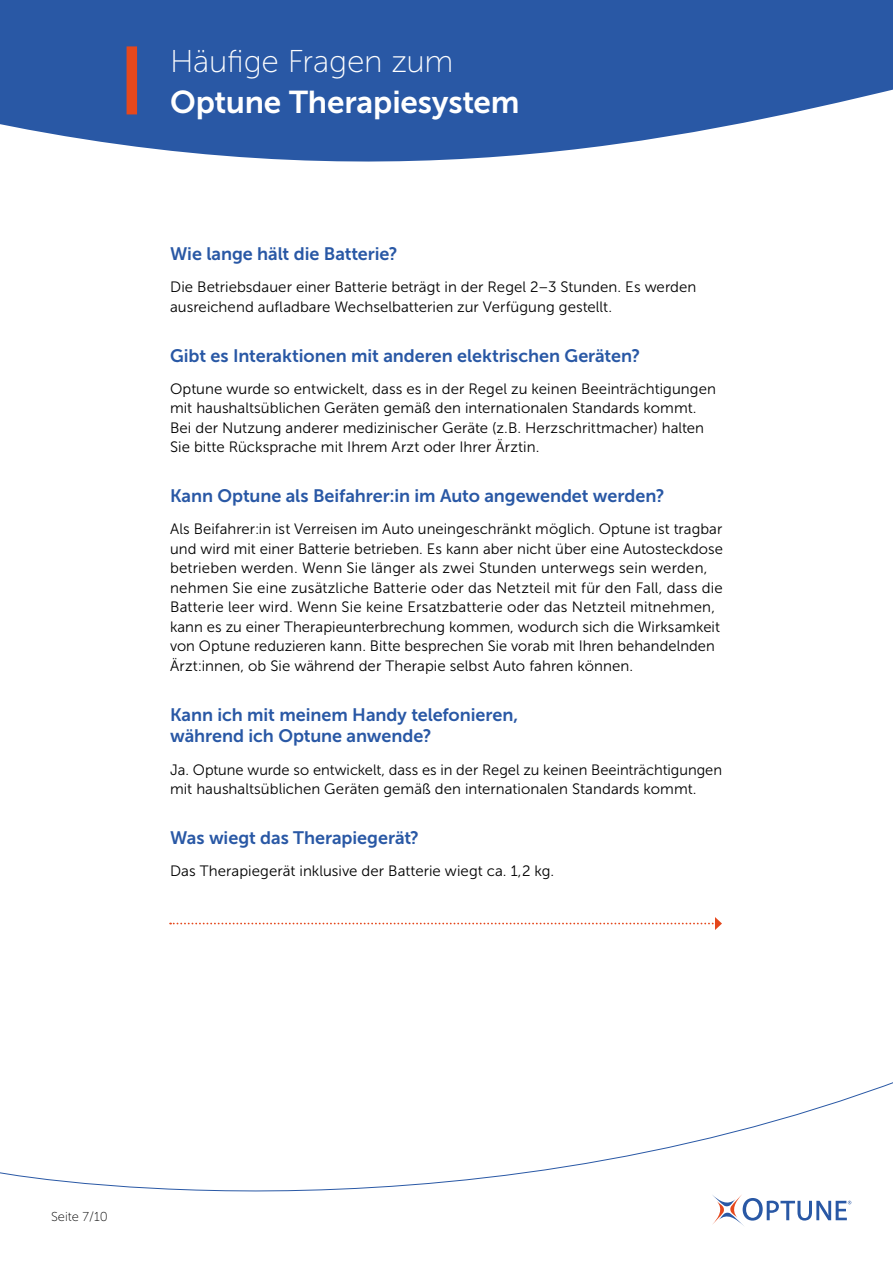
<style>
.page{position:relative;width:893px;height:1263px;background:#fff}
.page>*{position:absolute;margin:0;border:0;box-sizing:border-box;transform-origin:0 0}
.t1{font:31.5px "Museo Sans 700";letter-spacing:-.005em;color:#fff}
.t2{font:31.5px "Museo Sans 100";letter-spacing:-.005em;color:#fff}
.t3{font:18px/21.8px "Museo Sans 700";letter-spacing:-.005em;color:#2958a5}
.t4{font:15px/19.5px "Museo Sans 300";letter-spacing:.005em;color:#000}
.t5{font:12.9px "Museo Sans 100";color:#000}
</style>
<div class="page">
<svg style="left:170px;top:917px;width:552px;height:13px"></svg>
<svg style="left:0;top:1082px;width:893px;height:122px"></svg>
<svg style="left:0;top:0;width:893px;height:162px;fill:#2958a5"></svg>
<div style="left:127px;top:46px;width:10px;height:68px;background:#e5481d"></div>
<svg style="left:712px;top:1194px;width:139px;height:32px"></svg>
<h1 class="t2" style="left:170px;top:44px;width:285px">Häufige Fragen zum</h1>
<h1 class="t1" style="left:170px;top:84px;width:351px">Optune Therapiesystem</h1>
<p class="t3" style="left:170px;top:243px;width:229px">Wie lange hält die Batterie?</p>
<p class="t4" style="left:170px;top:278px;width:528px">Die Betriebsdauer einer Batterie beträgt in der Regel 2–3 Stunden. Es werden ausreichend aufladbare Wechselbatterien zur Verfügung gestellt.</p>
<p class="t3" style="left:170px;top:345px;width:472px">Gibt es Interaktionen mit anderen elektrischen Geräten?</p>
<p class="t4" style="left:170px;top:379px;width:547px">Optune wurde so entwickelt, dass es in der Regel zu keinen Beeinträchtigungen mit haushaltsüblichen Geräten gemäß den internationalen Standards kommt.<br>Bei der Nutzung anderer medizinischer Geräte (z.B. Herzschrittmacher) halten Sie bitte Rücksprache mit Ihrem Arzt oder Ihrer Ärztin.</p>
<p class="t3" style="left:170px;top:485px;width:496px">Kann Optune als Beifahrer:in im Auto angewendet werden?</p>
<p class="t4" style="left:170px;top:520px;width:554px">Als Beifahrer:in ist Verreisen im Auto uneingeschränkt möglich. Optune ist tragbar und wird mit einer Batterie betrieben. Es kann aber nicht über eine Autosteckdose betrieben werden. Wenn Sie länger als zwei Stunden unterwegs sein werden, nehmen Sie eine zusätzliche Batterie oder das Netzteil mit für den Fall, dass die Batterie leer wird. Wenn Sie keine Ersatzbatterie oder das Netzteil mitnehmen, kann es zu einer Therapieunterbrechung kommen, wodurch sich die Wirksamkeit von Optune reduzieren kann. Bitte besprechen Sie vorab mit Ihren behandelnden Ärzt:innen, ob Sie während der Therapie selbst Auto fahren können.</p>
<p class="t3" style="left:170px;top:704px;width:350px">Kann ich mit meinem Handy telefonieren, während ich Optune anwende?</p>
<p class="t4" style="left:170px;top:760px;width:554px">Ja. Optune wurde so entwickelt, dass es in der Regel zu keinen Beeinträchtigungen mit haushaltsüblichen Geräten gemäß den internationalen Standards kommt.</p>
<p class="t3" style="left:170px;top:827px;width:250px">Was wiegt das Therapiegerät?</p>
<p class="t4" style="left:170px;top:861px;width:386px">Das Therapiegerät inklusive der Batterie wiegt ca. 1,2 kg.</p>
<p class="t5" style="left:51px;top:1209px;width:58px">Seite 7/10</p>
</div>
